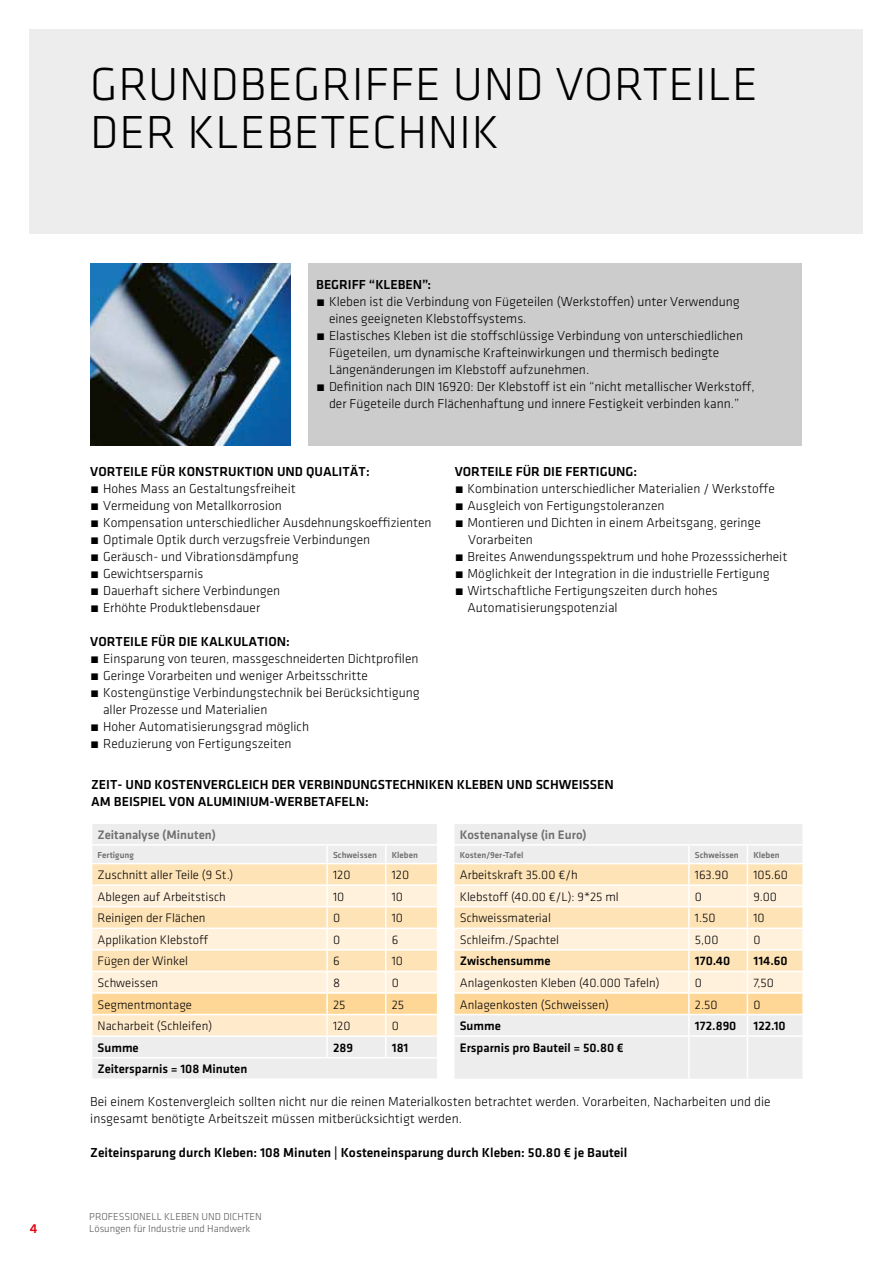
<style>
.page{position:relative;width:893px;height:1263px;background:#fff}
.page>*{position:absolute;margin:0;border:0;box-sizing:border-box;transform-origin:0 0}
.t1{font:300 48px/48px "Klavika";letter-spacing:.015em;color:#000}
.t2{font:300 13.5px/17px "Klavika";color:#000}
.t3{font:500 13.5px/17px "Klavika";color:#000}
.t4{font:500 13.5px "Klavika";color:#e30613}
.t5{font:300 12.75px "Klavika";color:#000}
.t6{font:500 12.75px "Klavika";color:#000}
.t7{font:500 12.75px "Klavika";color:#706f6f}
.t8{font:300 10.5px/12.6px "Klavika";color:#575756}
.t9{font:500 9px "Klavika";color:#706f6f}
</style>
<div class="page">
<div style="left:30px;top:30px;width:833px;height:204px;background:#ededed"></div>
<div style="left:308px;top:264px;width:494px;height:182px;background:#ccc"></div>
<img style="left:90px;top:264px;width:201px;height:182px">
<svg style="left:92px;top:824px;width:346px;height:254px;background:#f9ebd4"></svg>
<svg style="left:454px;top:824px;width:349px;height:254px;background:#f7ead6"></svg>
<hr style="left:802px;top:1015px;width:2px;height:20px;background:#fff">
<hr style="left:453px;top:1035px;width:236px;height:2px;background:#fff">
<hr style="left:453px;top:1037px;width:2px;height:41px;background:#fff">
<hr style="left:689px;top:1035px;width:58px;height:2px;background:#fff">
<hr style="left:688px;top:1037px;width:2px;height:41px;background:#fff">
<hr style="left:747px;top:1035px;width:57px;height:2px;background:#fff">
<hr style="left:747px;top:1037px;width:1px;height:41px;background:#fff">
<hr style="left:802px;top:1037px;width:2px;height:41px;background:#fff">
<h1 class="t1" style="left:90px;top:59px;width:669px">GRUNDBEGRIFFE UND VORTEILE<br>DER KLEBETECHNIK</h1>
<p class="t3" style="left:316px;top:276px;width:117px">BEGRIFF “KLEBEN”:</p>
<p class="t2" style="left:316px;top:293px;width:425px">́ Kleben ist die Verbindung von Fügeteilen (Werkstoffen) unter Verwendung</p>
<p class="t2" style="left:329px;top:310px;width:199px">eines geeigneten Klebstoffsystems.</p>
<p class="t2" style="left:316px;top:327px;width:428px">́ Elastisches Kleben ist die stoffschlüssige Verbindung von unterschiedlichen</p>
<p class="t2" style="left:329px;top:344px;width:392px">Fügeteilen, um dynamische Krafteinwirkungen und thermisch bedingte</p>
<p class="t2" style="left:329px;top:361px;width:262px">Längenänderungen im Klebstoff aufzunehmen.</p>
<p class="t2" style="left:316px;top:378px;width:440px">́ Definition nach DIN 16920: Der Klebstoff ist ein “nicht metallischer Werkstoff,</p>
<p class="t2" style="left:329px;top:395px;width:412px">der Fügeteile durch Flächenhaftung und innere Festigkeit verbinden kann.”</p>
<p class="t3" style="left:90px;top:463px;width:281px">VORTEILE FÜR KONSTRUKTION UND QUALITÄT:</p>
<p class="t2" style="left:90px;top:480px;width:343px">́ Hohes Mass an Gestaltungsfreiheit<br>́ Vermeidung von Metallkorrosion<br>́ Kompensation unterschiedlicher Ausdehnungskoeffizienten ́ Optimale Optik durch verzugsfreie Verbindungen<br>́ Geräusch- und Vibrationsdämpfung<br>́ Gewichtsersparnis<br>́ Dauerhaft sichere Verbindungen<br>́ Erhöhte Produktlebensdauer</p>
<p class="t3" style="left:90px;top:633px;width:201px">VORTEILE FÜR DIE KALKULATION:</p>
<p class="t2" style="left:90px;top:650px;width:330px">́ Einsparung von teuren, massgeschneiderten Dichtprofilen</p>
<p class="t2" style="left:90px;top:667px;width:279px">́ Geringe Vorarbeiten und weniger Arbeitsschritte</p>
<p class="t2" style="left:90px;top:684px;width:331px">́ Kostengünstige Verbindungstechnik bei Berücksichtigung</p>
<p class="t2" style="left:103px;top:701px;width:166px">aller Prozesse und Materialien</p>
<p class="t2" style="left:90px;top:718px;width:220px">́ Hoher Automatisierungsgrad möglich</p>
<p class="t2" style="left:90px;top:735px;width:203px">́ Reduzierung von Fertigungszeiten</p>
<p class="t3" style="left:455px;top:463px;width:184px">VORTEILE FÜR DIE FERTIGUNG:</p>
<p class="t2" style="left:455px;top:480px;width:322px">́ Kombination unterschiedlicher Materialien / Werkstoffe</p>
<p class="t2" style="left:455px;top:497px;width:211px">́ Ausgleich von Fertigungstoleranzen</p>
<p class="t2" style="left:455px;top:514px;width:308px">́ Montieren und Dichten in einem Arbeitsgang, geringe</p>
<p class="t2" style="left:468px;top:531px;width:66px">Vorarbeiten</p>
<p class="t2" style="left:455px;top:548px;width:334px">́ Breites Anwendungsspektrum und hohe Prozesssicherheit</p>
<p class="t2" style="left:455px;top:565px;width:316px">́ Möglichkeit der Integration in die industrielle Fertigung</p>
<p class="t2" style="left:455px;top:582px;width:264px">́ Wirtschaftliche Fertigungszeiten durch hohes</p>
<p class="t2" style="left:468px;top:599px;width:152px">Automatisierungspotenzial</p>
<p class="t3" style="left:91px;top:775px;width:524px">ZEIT- UND KOSTENVERGLEICH DER VERBINDUNGSTECHNIKEN KLEBEN UND SCHWEISSEN<br>AM BEISPIEL VON ALUMINIUM-WERBETAFELN:</p>
<p class="t7" style="left:98px;top:826px;width:120px">Zeitanalyse (Minuten)</p>
<p class="t9" style="left:98px;top:848px;width:38px">Fertigung</p>
<p class="t9" style="left:333px;top:848px;width:45px">Schweissen</p>
<p class="t9" style="left:392px;top:848px;width:28px">Kleben</p>
<p class="t5" style="left:98px;top:867px;width:137px">Zuschnitt aller Teile (9 St.)</p>
<p class="t5" style="left:333px;top:867px;width:19px">120</p>
<p class="t5" style="left:392px;top:867px;width:19px">120</p>
<p class="t5" style="left:98px;top:889px;width:130px">Ablegen auf Arbeitstisch</p>
<p class="t5" style="left:333px;top:889px;width:13px">10</p>
<p class="t5" style="left:392px;top:889px;width:13px">10</p>
<p class="t5" style="left:98px;top:910px;width:109px">Reinigen der Flächen</p>
<p class="t5" style="left:333px;top:910px;width:9px">0</p>
<p class="t5" style="left:392px;top:910px;width:13px">10</p>
<p class="t5" style="left:98px;top:932px;width:112px">Applikation Klebstoff</p>
<p class="t5" style="left:333px;top:932px;width:9px">0</p>
<p class="t5" style="left:392px;top:932px;width:8px">6</p>
<p class="t5" style="left:98px;top:953px;width:92px">Fügen der Winkel</p>
<p class="t5" style="left:333px;top:953px;width:8px">6</p>
<p class="t5" style="left:392px;top:953px;width:13px">10</p>
<p class="t5" style="left:98px;top:975px;width:62px">Schweissen</p>
<p class="t5" style="left:333px;top:975px;width:9px">8</p>
<p class="t5" style="left:392px;top:975px;width:9px">0</p>
<p class="t5" style="left:98px;top:997px;width:96px">Segmentmontage</p>
<p class="t5" style="left:333px;top:997px;width:14px">25</p>
<p class="t5" style="left:392px;top:997px;width:14px">25</p>
<p class="t5" style="left:98px;top:1018px;width:116px">Nacharbeit (Schleifen)</p>
<p class="t5" style="left:333px;top:1018px;width:19px">120</p>
<p class="t5" style="left:392px;top:1018px;width:9px">0</p>
<p class="t6" style="left:98px;top:1039px;width:43px">Summe</p>
<p class="t6" style="left:333px;top:1039px;width:21px">289</p>
<p class="t6" style="left:392px;top:1039px;width:18px">181</p>
<p class="t6" style="left:98px;top:1060px;width:151px">Zeitersparnis = 108 Minuten</p>
<p class="t7" style="left:460px;top:826px;width:128px">Kostenanalyse (in Euro)</p>
<p class="t9" style="left:460px;top:848px;width:65px">Kosten/9er-Tafel</p>
<p class="t9" style="left:695px;top:848px;width:45px">Schweissen</p>
<p class="t9" style="left:753px;top:848px;width:28px">Kleben</p>
<p class="t5" style="left:460px;top:867px;width:119px">Arbeitskraft 35.00 €/h</p>
<p class="t5" style="left:695px;top:867px;width:35px">163.90</p>
<p class="t5" style="left:753px;top:867px;width:36px">105.60</p>
<p class="t5" style="left:460px;top:889px;width:160px">Klebstoff (40.00 €/L): 9*25 ml</p>
<p class="t5" style="left:695px;top:889px;width:9px">0</p>
<p class="t5" style="left:753px;top:889px;width:25px">9.00</p>
<p class="t5" style="left:460px;top:910px;width:93px">Schweissmaterial</p>
<p class="t5" style="left:695px;top:910px;width:22px">1.50</p>
<p class="t5" style="left:753px;top:910px;width:13px">10</p>
<p class="t5" style="left:460px;top:932px;width:101px">Schleifm./Spachtel</p>
<p class="t5" style="left:695px;top:932px;width:25px">5,00</p>
<p class="t5" style="left:753px;top:932px;width:9px">0</p>
<p class="t6" style="left:460px;top:952px;width:92px">Zwischensumme</p>
<p class="t6" style="left:695px;top:952px;width:37px">170.40</p>
<p class="t6" style="left:753px;top:952px;width:36px">114.60</p>
<p class="t5" style="left:460px;top:975px;width:201px">Anlagenkosten Kleben (40.000 Tafeln)</p>
<p class="t5" style="left:695px;top:975px;width:9px">0</p>
<p class="t5" style="left:753px;top:975px;width:22px">7,50</p>
<p class="t5" style="left:460px;top:997px;width:150px">Anlagenkosten (Schweissen)</p>
<p class="t5" style="left:695px;top:997px;width:24px">2.50</p>
<p class="t5" style="left:753px;top:997px;width:9px">0</p>
<p class="t6" style="left:460px;top:1017px;width:43px">Summe</p>
<p class="t6" style="left:695px;top:1017px;width:43px">172.890</p>
<p class="t6" style="left:753px;top:1017px;width:34px">122.10</p>
<p class="t6" style="left:460px;top:1039px;width:165px">Ersparnis pro Bauteil = 50.80 €</p>
<p class="t2" style="left:90px;top:1093px;width:682px">Bei einem Kostenvergleich sollten nicht nur die reinen Materialkosten betrachtet werden. Vorarbeiten, Nacharbeiten und die insgesamt benötigte Arbeitszeit müssen mitberücksichtigt werden.</p>
<p class="t3" style="left:90px;top:1143px;width:539px">Zeiteinsparung durch Kleben: 108 Minuten | Kosteneinsparung durch Kleben: 50.80 € je Bauteil</p>
<p class="t4" style="left:30px;top:1219px;width:9px">4</p>
<p class="t8" style="left:89px;top:1210px;width:174px">PROFESSIONELL KLEBEN UND DICHTEN<br>Lösungen für Industrie und Handwerk</p>
</div>
